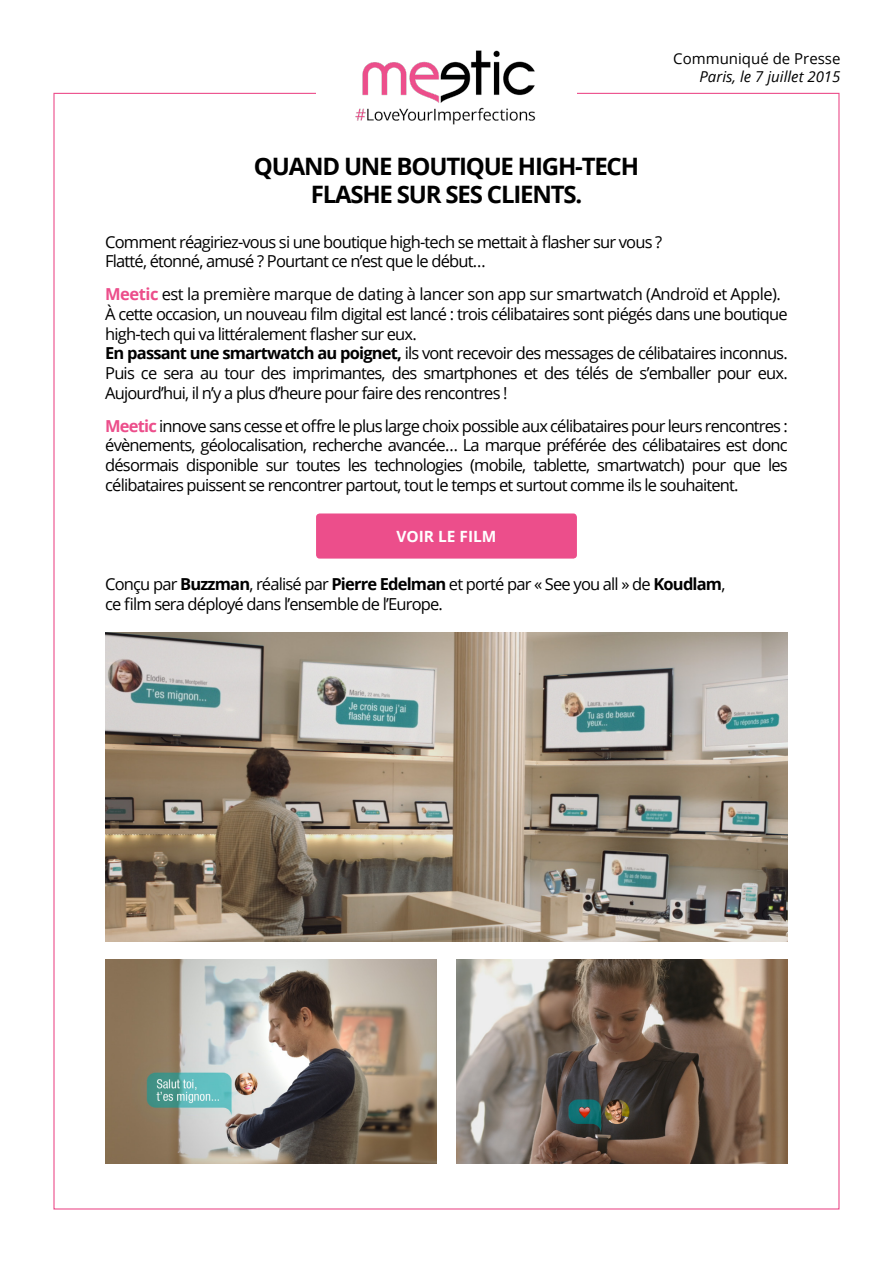
<style>
.page{position:relative;width:893px;height:1263px;background:#fff}
.page>*{position:absolute;margin:0;border:0;box-sizing:border-box;transform-origin:0 0}
.t1{font:700 24px/28.8px "Open Sans";letter-spacing:-.05em;color:#000;text-align:center}
.t2{font:16.5px/19.8px "Open Sans";letter-spacing:-.05em;color:#000}
.t3{font:700 15.45px "Open Sans";color:#fff}
.t4{font:italic 15px "Open Sans";color:#000}
.t5{font:15px "Open Sans";color:#000}
.s1{font-weight:700;color:#ec4e8b}
.s2{font-weight:700}
</style>
<div class="page">
<div style="left:316px;top:513px;width:261px;height:46px;background:#ec4e8b;border-radius:4px"></div>
<img style="left:105px;top:632px;width:683px;height:309px">
<img style="left:105px;top:960px;width:332px;height:203px">
<img style="left:456px;top:960px;width:332px;height:203px">
<img style="left:355px;top:50px;width:181px;height:75px">
<h1 class="t1" style="left:254px;top:151px;width:387px">Quand une boutique high-tech flashe sur ses clients.</h1>
<p class="t5" style="left:673px;top:49px;width:169px">Communiqué de Presse</p>
<p class="t4" style="left:699px;top:67px;width:143px">Paris, le 7 juillet 2015</p>
<p class="t2" style="left:105px;top:231px;width:559px">Comment réagiriez-vous si une boutique high-tech se mettait à flasher sur vous ?<br>Flatté, étonné, amusé ? Pourtant ce n’est que le début…</p>
<p class="t2" style="left:105px;top:284px;width:684px"><span class="s1">Meetic</span> est la première marque de dating à lancer son app sur smartwatch (Androïd et Apple). à cette occasion, un nouveau film digital est lancé : trois célibataires sont piégés dans une boutique high-tech qui va littéralement flasher sur eux.<br><span class="s2">En passant une smartwatch au poignet,</span> ils vont recevoir des messages de célibataires inconnus.<br>Puis ce sera au tour des imprimantes, des smartphones et des télés de s’emballer pour eux.<br>Aujourd’hui, il n’y a plus d’heure pour faire des rencontres !</p>
<p class="t2" style="left:105px;top:415px;width:684px;text-align:justify"><span class="s1">Meetic</span> innove sans cesse et offre le plus large choix possible aux célibataires pour leurs rencontres : évènements, géolocalisation, recherche avancée… La marque préférée des célibataires est donc désormais disponible sur toutes les technologies (mobile, tablette, smartwatch) pour que les célibataires puissent se rencontrer partout, tout le temps et surtout comme ils le souhaitent.</p>
<p class="t3" style="left:396px;top:525px;width:99px">voir le film</p>
<p class="t2" style="left:105px;top:574px;width:622px">Conçu par <span class="s2">Buzzman</span>, réalisé par <span class="s2">Pierre Edelman</span> et porté par « See you all » de <span class="s2">Koudlam</span>, ce film sera déployé dans l’ensemble de l’Europe.</p>
</div>
